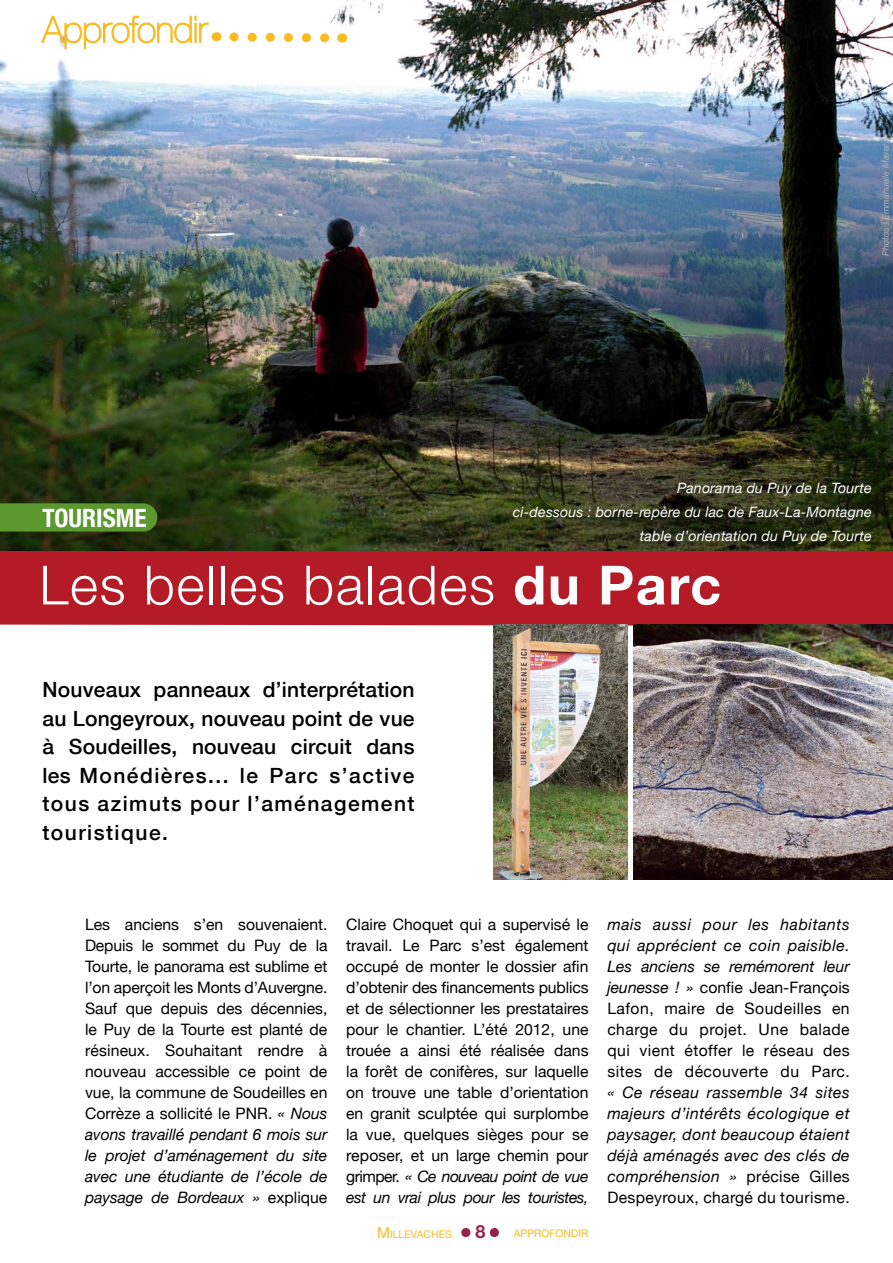
<style>
.page{position:relative;width:893px;height:1263px;background:#fff}
.page>*{position:absolute;margin:0;border:0;box-sizing:border-box;transform-origin:0 0}
.t1{font:300 54px "Helvetica Neue";letter-spacing:.03em;color:#fff}
.t2{font:700 54px "Times";color:#94224b}
.t3{font:700 condensed 25.2px "Helvetica Neue";color:#fff}
.t4{font:500 21px/28.5px "Helvetica Neue";letter-spacing:.07em;color:#000;text-align:justify}
.t5{font:700 18px "Helvetica Neue";color:#94224b}
.t6{font:15.75px/21px "Helvetica Neue";letter-spacing:.01em;color:#000;text-align:justify}
.t7{font:italic 15.75px/21px "Helvetica Neue";letter-spacing:.03em;color:#000;text-align:justify}
.t8{font:italic 14.25px/24px "Helvetica Neue";letter-spacing:.01em;color:#fff;text-align:right}
.t9{font:10.5px "Helvetica Neue";color:#fbba1e}
.t10{font:italic 9px "Helvetica Neue";letter-spacing:-.005em;color:#b1b2b3}
.s1{font-weight:700}
.s2{font-style:italic}
.s3{font-size:15px}
.s4{font-style:normal}
</style>
<div class="page">
<div style="left:0;top:551px;width:893px;height:75px;background:#b51b26"></div>
<img style="left:0;top:0;width:893px;height:551px">
<img style="left:633px;top:625px;width:260px;height:255px">
<img style="left:494px;top:625px;width:134px;height:255px">
<div style="left:0;top:503px;width:157px;height:28px;background:#5b9830"></div>
<svg style="left:225px;top:28px;width:118px;height:19px"></svg>
<svg style="left:40px;top:9px;width:169px;height:41px"></svg>
<p class="t10" style="left:880px;top:256px;width:114px;rotate:-90deg">Photos : Emmanuelle Mayer</p>
<h2 class="t3" style="left:43px;top:503px;width:89px">TOURISME</h2>
<p class="t8" style="left:513px;top:476px;width:360px">Panorama du Puy de la Tourte<br>ci-dessous : borne-repère du lac de Faux-La-Montagne table d’orientation du Puy de Tourte</p>
<h1 class="t1" style="left:39px;top:552px;width:683px">Les belles balades <span class="s1">du Parc</span></h1>
<h3 class="t4" style="left:43px;top:675px;width:374px">Nouveaux panneaux d’interprétation au Longeyroux, nouveau point de vue à Soudeilles, nouveau circuit dans les Monédières... le Parc s’active tous azimuts pour l’aménagement touristique.</h3>
<p class="t6" style="left:85px;top:914px;width:244px">Les anciens s’en souvenaient.<br>Depuis le sommet du Puy de la Tourte, le panorama est sublime et l’on aperçoit les Monts d’Auvergne.<br>Sauf que depuis des décennies, le Puy de la Tourte est planté de résineux. Souhaitant rendre à nouveau accessible ce point de vue, la commune de Soudeilles en Corrèze a sollicité le PNR. <span class="s2">« Nous avons travaillé pendant 6 mois sur le projet d’aménagement du site avec une étudiante de l’école de paysage de Bordeaux »</span> explique</p>
<p class="t6" style="left:346px;top:914px;width:244px">Claire Choquet qui a supervisé le travail. Le Parc s’est également occupé de monter le dossier afin d’obtenir des financements publics et de sélectionner les prestataires pour le chantier. L’été 2012, une trouée a ainsi été réalisée dans la forêt de conifères, sur laquelle on trouve une table d’orientation en granit sculptée qui surplombe la vue, quelques sièges pour se reposer, et un large chemin pour grimper. <span class="s2">« Ce nouveau point de vue est un vrai plus pour les touristes,</span></p>
<p class="t9" style="left:514px;top:1227px;width:76px">APPROFONDIR</p>
<p class="t5" style="left:475px;top:1220px;width:12px">8</p>
<p class="t9" style="left:377px;top:1228px;width:76px"><span class="s3">M</span>ILLEVACHES</p>
<h1 class="t2" style="left:457px;top:1166px;width:44px">. .</h1>
<p class="t6" style="left:607px;top:914px;width:244px"><span class="s2">mais aussi pour les habitants qui apprécient ce coin paisible.<br>Les anciens se remémorent leur jeunesse ! »</span> confie Jean-François Lafon, maire de Soudeilles en charge du projet. Une balade qui vient étoffer le réseau des sites de découverte du Parc.</p>
<p class="t7" style="left:607px;top:1082px;width:244px">« Ce réseau rassemble 34 sites majeurs d’intérêts écologique et paysager, dont beaucoup étaient déjà aménagés avec des clés de compréhension » <span class="s4">précise Gilles Despeyroux, chargé du tourisme.</span></p>
</div>
